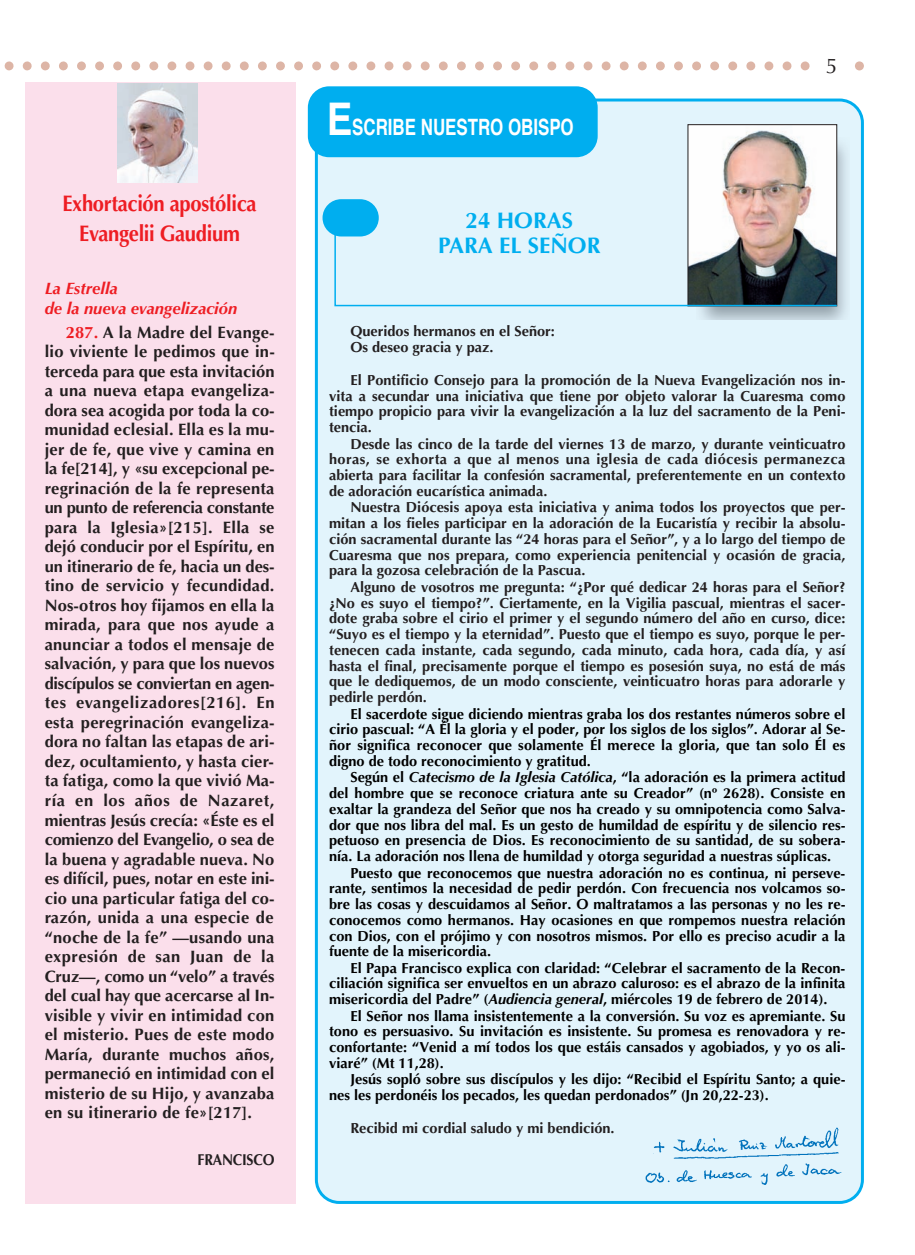
<style>
.page{position:relative;width:915px;height:1255px;background:#fff}
.page>*{position:absolute;margin:0;border:0;box-sizing:border-box;transform-origin:0 0}
.t1{font:700 22.5px/29.7px "Optima";letter-spacing:-.015em;color:#ee1d23;text-align:center;scale:.9 1}
.t2{font:700 22.5px "Helvetica";color:#fff;scale:.75 1}
.t3{font:700 22.5px/25.5px "Optima";color:#00aeef;text-align:center}
.t4{font:21px "Optima";color:#231f20}
.t5{font:700 16.5px/19.5px "Optima";letter-spacing:.015em;color:#231f20;text-align:justify}
.t6{font:italic 700 16.5px/19.5px "Optima";color:#ee1d23}
.t7{font:700 15.75px "Optima";letter-spacing:-.015em;color:#231f20;scale:.9 1}
.t8{font:700 14.55px "Optima";color:#000}
.t9{font:700 14.55px/16.5px "Optima";color:#231f20}
.t10{font:700 14.55px "Optima";letter-spacing:.03em;color:#231f20}
.s1{color:#ee1d23}
.s2{font-size:45px}
.s3{font-style:italic}
</style>
<div class="page">
<svg style="left:4px;top:61px;width:859px;height:9px"></svg>
<div style="left:815px;top:51px;width:32px;height:30px;background:#fff"></div>
<div style="left:315px;top:98px;width:548px;height:1105px;background:#e2f4fc"></div>
<div style="left:308px;top:86px;width:289px;height:71px;background:#00aeef;border-radius:21px"></div>
<div style="left:322px;top:199px;width:56px;height:37px;background:#00aeef;border-radius:19px"></div>
<img style="left:696px;top:138px;width:153px;height:181px">
<img style="left:689px;top:126px;width:145px;height:106px">
<div style="left:687px;top:124px;width:149px;height:182px;border:1px solid #231f20"></div>
<img style="left:638px;top:1125px;width:206px;height:62px">
<svg style="left:333px;top:232px;width:505px;height:75px;background:#b5c7cf"></svg>
<div style="left:26px;top:83px;width:270px;height:1120px;background:#fbdfeb"></div>
<img style="left:117px;top:84px;width:80px;height:99px">
<p class="t1" style="left:62px;top:191px;width:217px">Exhortación apostólica<br>Evangelii Gaudium</p>
<p class="t6" style="left:45px;top:281px;width:194px">La Estrella<br>de la nueva evangelización</p>
<p class="t5" style="left:45px;top:324px;width:231px;text-indent:21px"><span class="s1">287.</span> A la Madre del Evange&shy;lio viviente le pedimos que in&shy;terceda para que esta invitación a una nueva etapa evangeliza&shy;dora sea acogida por toda la co&shy;munidad eclesial. Ella es la mu&shy;jer de fe, que vive y camina en la fe[214], y «su excepcional pe&shy;regrinación de la fe representa un punto de referencia constante para la Iglesia»[215]. Ella se dejó conducir por el Espíritu, en un itinerario de fe, hacia un des&shy;tino de servicio y fecundidad.<br>Nos-otros hoy fijamos en ella la mirada, para que nos ayude a anunciar a todos el mensaje de salvación, y para que los nuevos discípulos se conviertan en agen&shy;tes evangelizadores[216]. En esta peregrinación evangeliza&shy;dora no faltan las etapas de ari&shy;dez, ocultamiento, y hasta cier&shy;ta fatiga, como la que vivió Ma&shy;ría en los años de Nazaret, mientras Jesús crecía: «Éste es el comienzo del Evangelio, o sea de la buena y agradable nueva. No es difícil, pues, notar en este ini&shy;cio una particular fatiga del co&shy;razón, unida a una especie de “noche de la fe” —usando una expresión de san Juan de la Cruz—, como un “velo” a través del cual hay que acercarse al In&shy;visible y vivir en intimidad con el misterio. Pues de este modo María, durante muchos años, permaneció en intimidad con el misterio de su Hijo, y avanzaba en su itinerario de fe»[217].</p>
<p class="t7" style="left:197px;top:1152px;width:87px">FRANCISCO</p>
<p class="t2" style="left:326px;top:118px;width:331px"><span class="s2">E</span>SCRIBE NUESTRO OBISPO</p>
<p class="t3" style="left:438px;top:209px;width:164px">24 HORAS<br>PARA EL SEÑOR</p>
<p class="t4" style="left:825px;top:57px;width:13px">5</p>
<p class="t9" style="left:350px;top:324px;width:206px">Queridos hermanos en el Señor:<br>Os deseo gracia y paz.</p>
<p class="t9" style="left:350px;top:373px;width:496px">El Pontificio Consejo para la promoción de la Nueva Evangelización nos in-</p>
<p class="t9" style="left:329px;top:389px;width:517px">vita a secundar una iniciativa que tiene por objeto valorar la Cuaresma como</p>
<p class="t9" style="left:329px;top:404px;width:518px">tiempo propicio para vivir la evangelización a la luz del sacramento de la Peni-</p>
<p class="t9" style="left:329px;top:420px;width:44px">tencia.</p>
<p class="t9" style="left:350px;top:437px;width:496px">Desde las cinco de la tarde del viernes 13 de marzo, y durante veinticuatro</p>
<p class="t10" style="left:329px;top:453px;width:517px">horas, se exhorta a que al menos una iglesia de cada diócesis permanezca</p>
<p class="t9" style="left:329px;top:468px;width:517px">abierta para facilitar la confesión sacramental, preferentemente en un contexto</p>
<p class="t9" style="left:329px;top:484px;width:220px">de adoración eucarística animada.</p>
<p class="t9" style="left:350px;top:500px;width:496px">Nuestra Diócesis apoya esta iniciativa y anima todos los proyectos que per-</p>
<p class="t9" style="left:329px;top:516px;width:517px">mitan a los fieles participar en la adoración de la Eucaristía y recibir la absolu-</p>
<p class="t9" style="left:329px;top:532px;width:517px">ción sacramental durante las “24 horas para el Señor”, y a lo largo del tiempo de</p>
<p class="t9" style="left:329px;top:548px;width:518px">Cuaresma que nos prepara, como experiencia penitencial y ocasión de gracia,</p>
<p class="t9" style="left:329px;top:563px;width:258px">para la gozosa celebración de la Pascua.</p>
<p class="t9" style="left:350px;top:580px;width:496px">Alguno de vosotros me pregunta: “¿Por qué dedicar 24 horas para el Señor?</p>
<p class="t9" style="left:329px;top:596px;width:517px">¿No es suyo el tiempo?”. Ciertamente, en la Vigilia pascual, mientras el sacer-</p>
<p class="t9" style="left:329px;top:611px;width:517px">dote graba sobre el cirio el primer y el segundo número del año en curso, dice:</p>
<p class="t9" style="left:329px;top:627px;width:517px">“Suyo es el tiempo y la eternidad”. Puesto que el tiempo es suyo, porque le per-</p>
<p class="t9" style="left:329px;top:643px;width:517px">tenecen cada instante, cada segundo, cada minuto, cada hora, cada día, y así</p>
<p class="t9" style="left:329px;top:658px;width:517px">hasta el final, precisamente porque el tiempo es posesión suya, no está de más</p>
<p class="t9" style="left:329px;top:674px;width:517px">que le dediquemos, de un modo consciente, veinticuatro horas para adorarle y</p>
<p class="t9" style="left:329px;top:690px;width:99px">pedirle perdón.</p>
<p class="t8" style="left:350px;top:707px;width:496px">El sacerdote sigue diciendo mientras graba los dos restantes números sobre el</p>
<p class="t8" style="left:329px;top:723px;width:517px">cirio pascual: “A Él la gloria y el poder, por los siglos de los siglos”. Adorar al Se-</p>
<p class="t8" style="left:329px;top:739px;width:517px">ñor significa reconocer que solamente Él merece la gloria, que tan solo Él es</p>
<p class="t8" style="left:329px;top:754px;width:263px">digno de todo reconocimiento y gratitud.</p>
<p class="t8" style="left:350px;top:771px;width:496px">Según el <span class="s3">Catecismo de la Iglesia Católica</span>, “la adoración es la primera actitud</p>
<p class="t8" style="left:329px;top:787px;width:517px">del hombre que se reconoce criatura ante su Creador” (nº 2628). Consiste en</p>
<p class="t8" style="left:329px;top:802px;width:517px">exaltar la grandeza del Señor que nos ha creado y su omnipotencia como Salva-</p>
<p class="t8" style="left:329px;top:818px;width:517px">dor que nos libra del mal. Es un gesto de humildad de espíritu y de silencio res-</p>
<p class="t8" style="left:329px;top:834px;width:518px">petuoso en presencia de Dios. Es reconocimiento de su santidad, de su sobera-</p>
<p class="t8" style="left:329px;top:850px;width:503px">nía. La adoración nos llena de humildad y otorga seguridad a nuestras súplicas.</p>
<p class="t8" style="left:350px;top:866px;width:496px">Puesto que reconocemos que nuestra adoración no es continua, ni perseve-</p>
<p class="t8" style="left:329px;top:882px;width:517px">rante, sentimos la necesidad de pedir perdón. Con frecuencia nos volcamos so-</p>
<p class="t8" style="left:329px;top:898px;width:517px">bre las cosas y descuidamos al Señor. O maltratamos a las personas y no les re-</p>
<p class="t8" style="left:329px;top:913px;width:517px">conocemos como hermanos. Hay ocasiones en que rompemos nuestra relación</p>
<p class="t8" style="left:329px;top:929px;width:517px">con Dios, con el prójimo y con nosotros mismos. Por ello es preciso acudir a la</p>
<p class="t8" style="left:329px;top:945px;width:164px">fuente de la misericordia.</p>
<p class="t8" style="left:350px;top:961px;width:496px">El Papa Francisco explica con claridad: “Celebrar el sacramento de la Recon-</p>
<p class="t8" style="left:329px;top:977px;width:517px">ciliación significa ser envueltos en un abrazo caluroso: es el abrazo de la infinita</p>
<p class="t8" style="left:329px;top:993px;width:500px">misericordia del Padre” (<span class="s3">Audiencia general</span>, miércoles 19 de febrero de 2014).</p>
<p class="t8" style="left:350px;top:1009px;width:496px">El Señor nos llama insistentemente a la conversión. Su voz es apremiante. Su</p>
<p class="t8" style="left:329px;top:1025px;width:517px">tono es persuasivo. Su invitación es insistente. Su promesa es renovadora y re-</p>
<p class="t8" style="left:329px;top:1041px;width:518px">confortante: “Venid a mí todos los que estáis cansados y agobiados, y yo os ali-</p>
<p class="t8" style="left:329px;top:1056px;width:116px">viaré” (Mt 11,28).</p>
<p class="t8" style="left:350px;top:1073px;width:496px">Jesús sopló sobre sus discípulos y les dijo: “Recibid el Espíritu Santo; a quie-</p>
<p class="t8" style="left:329px;top:1089px;width:441px">nes les perdonéis los pecados, les quedan perdonados” (Jn 20,22-23).</p>
<p class="t9" style="left:350px;top:1121px;width:266px">Recibid mi cordial saludo y mi bendición.</p>
</div>
